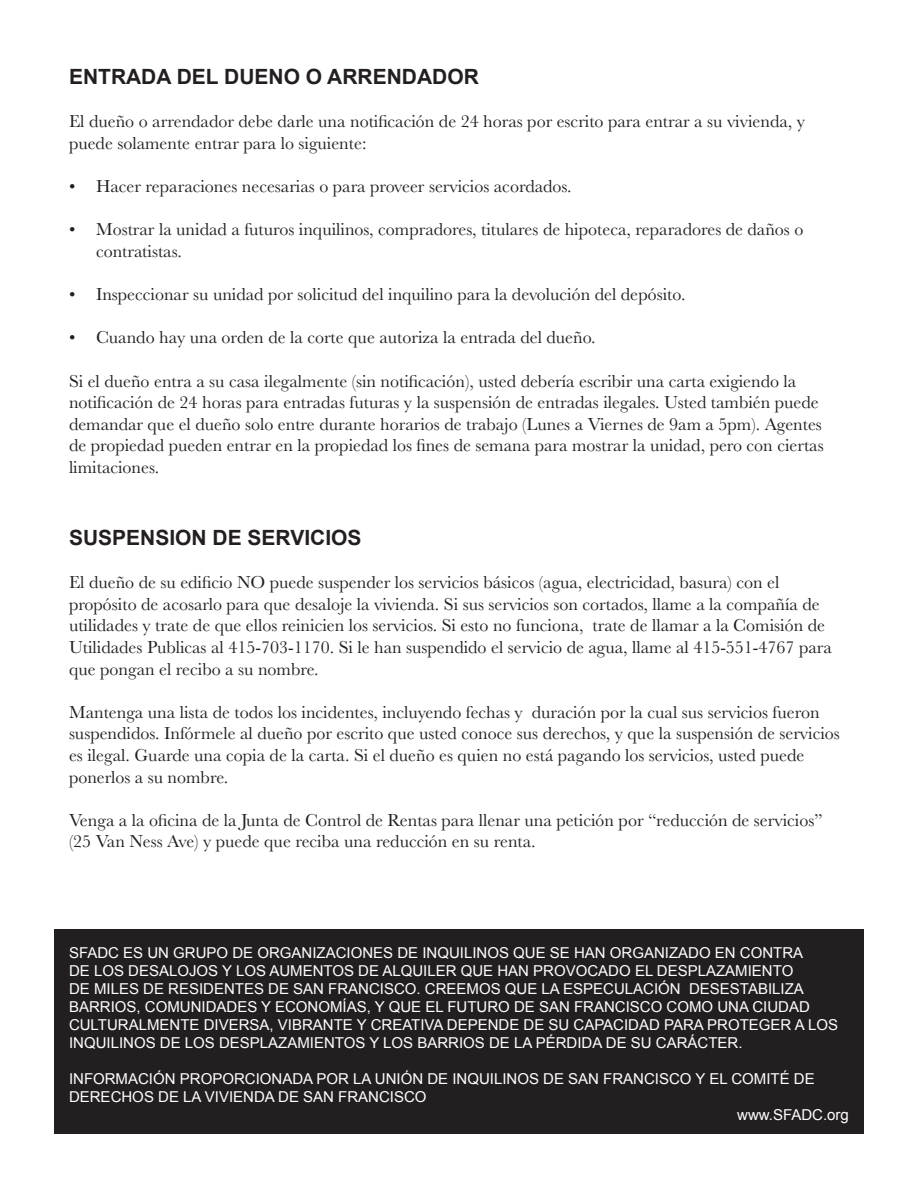
<style>
.page{position:relative;width:918px;height:1188px;background:#fff}
.page>*{position:absolute;margin:0;border:0;box-sizing:border-box;transform-origin:0 0}
.t1{font:700 21px "Arial";color:#231f20}
.t2{font:18px/21.6px "Baskerville";color:#231f20}
.t3{font:15px/18px "Arial";color:#fff}
</style>
<div class="page">
<div style="left:54px;top:929px;width:810px;height:205px;background:#231f20"></div>
<p class="t1" style="left:69px;top:63px;width:411px">ENTRADA DEL DUENO O ARRENDADOR</p>
<p class="t2" style="left:69px;top:111px;width:738px">El dueño o arrendador debe darle una notificación de 24 horas por escrito para entrar a su vivienda, y puede solamente entrar para lo siguiente:</p>
<p class="t2" style="left:69px;top:176px;width:504px">• Hacer reparaciones necesarias o para proveer servicios acordados.</p>
<p class="t2" style="left:96px;top:219px;width:709px;text-indent:-27px">• Mostrar la unidad a futuros inquilinos, compradores, titulares de hipoteca, reparadores de daños o contratistas.</p>
<p class="t2" style="left:69px;top:284px;width:618px">• Inspeccionar su unidad por solicitud del inquilino para la devolución del depósito.</p>
<p class="t2" style="left:69px;top:327px;width:528px">• Cuando hay una orden de la corte que autoriza la entrada del dueño.</p>
<p class="t2" style="left:69px;top:370px;width:756px">Si el dueño entra a su casa ilegalmente (sin notificación), usted debería escribir una carta exigiendo la notificación de 24 horas para entradas futuras y la suspensión de entradas ilegales. Usted también puede demandar que el dueño solo entre durante horarios de trabajo (Lunes a Viernes de 9am a 5pm). Agentes de propiedad pueden entrar en la propiedad los fines de semana para mostrar la unidad, pero con ciertas limitaciones.</p>
<p class="t1" style="left:69px;top:524px;width:294px">SUSPENSION DE SERVICIOS</p>
<p class="t2" style="left:69px;top:572px;width:764px">El dueño de su edificio NO puede suspender los servicios básicos (agua, electricidad, basura) con el propósito de acosarlo para que desaloje la vivienda. Si sus servicios son cortados, llame a la compañía de utilidades y trate de que ellos reinicien los servicios. Si esto no funciona, trate de llamar a la Comisión de Utilidades Publicas al 415-703-1170. Si le han suspendido el servicio de agua, llame al 415-551-4767 para que pongan el recibo a su nombre.</p>
<p class="t2" style="left:69px;top:702px;width:772px">Mantenga una lista de todos los incidentes, incluyendo fechas y duración por la cual sus servicios fueron suspendidos. Infórmele al dueño por escrito que usted conoce sus derechos, y que la suspensión de servicios es ilegal. Guarde una copia de la carta. Si el dueño es quien no está pagando los servicios, usted puede ponerlos a su nombre.</p>
<p class="t2" style="left:69px;top:810px;width:755px">Venga a la oficina de la Junta de Control de Rentas para llenar una petición por “reducción de servicios” (25 Van Ness Ave) y puede que reciba una reducción en su renta.</p>
<p class="t3" style="left:69px;top:944px;width:771px">SFADC ES UN GRUPO DE ORGANIZACIONES DE INQUILINOS QUE SE HAN ORGANIZADO EN CONTRA<br>DE LOS DESALOJOS Y LOS AUMENTOS DE ALQUILER QUE HAN PROVOCADO EL DESPLAZAMIENTO<br>DE MILES DE RESIDENTES DE SAN FRANCISCO. CREEMOS QUE LA ESPECULACIÓN DESESTABILIZA BARRIOS, COMUNIDADES Y ECONOMÍAS, Y QUE EL FUTURO DE SAN FRANCISCO COMO UNA CIUDAD CULTURALMENTE DIVERSA, VIBRANTE Y CREATIVA DEPENDE DE SU CAPACIDAD PARA PROTEGER A LOS INQUILINOS DE LOS DESPLAZAMIENTOS Y LOS BARRIOS DE LA PÉRDIDA DE SU CARÁCTER.</p>
<p class="t3" style="left:69px;top:1070px;width:747px">INFORMACIÓN PROPORCIONADA POR LA UNIÓN DE INQUILINOS DE SAN FRANCISCO Y EL COMITÉ DE<br>DERECHOS DE LA VIVIENDA DE SAN FRANCISCO</p>
<p class="t3" style="left:737px;top:1106px;width:113px">www.SFADC.org</p>
</div>
